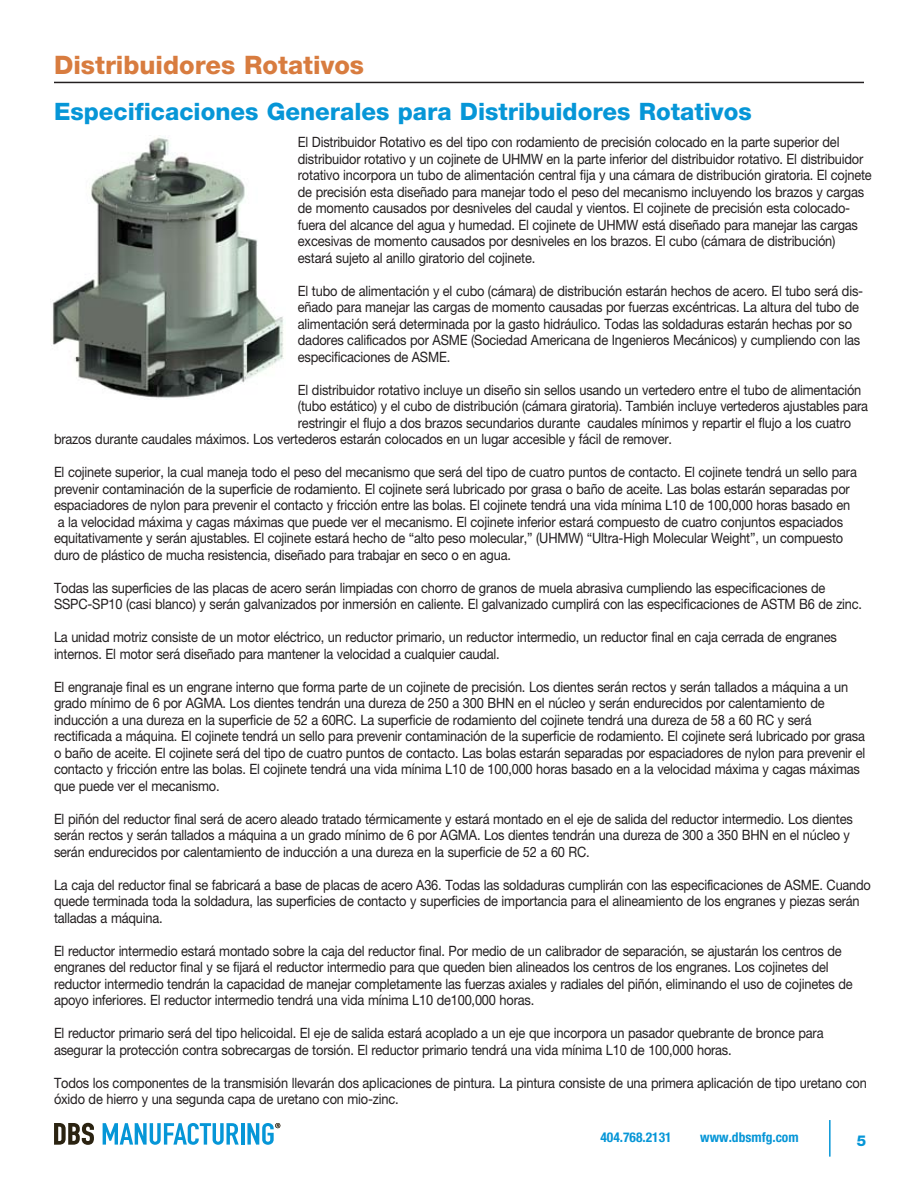
<style>
.page{position:relative;width:918px;height:1188px;background:#fff}
.page>*{position:absolute;margin:0;border:0;box-sizing:border-box;transform-origin:0 0}
.t1{font:800 25.5px "Helvetica Neue";color:#d87c3f}
.t2{font:800 24px "Helvetica Neue";color:#0696d7}
.t3{font:800 15px "Helvetica Neue";color:#0696d7}
.t4{font:14.25px/16.5px "Helvetica Neue";letter-spacing:-.015em;color:#231f20;scale:.9 1}
.t5{font:700 condensed 13.5px "Helvetica Neue";color:#0696d7}
</style>
<div class="page">
<hr style="left:829px;top:1120px;width:2px;height:37px;background:#0696d7">
<svg style="left:54px;top:1123px;width:40px;height:22px"></svg>
<svg style="left:103px;top:1123px;width:136px;height:22px"></svg>
<hr style="left:241px;top:1123px;width:3px;height:22px;background:#0696d7">
<svg style="left:247px;top:1123px;width:33px;height:22px"></svg>
<hr style="left:54px;top:82px;width:810px;height:1px;background:#231f20">
<img style="left:51px;top:137px;width:233px;height:261px">
<p class="t1" style="left:54px;top:49px;width:312px">Distribuidores Rotativos</p>
<p class="t2" style="left:54px;top:97px;width:699px">Especificaciones Generales para Distribuidores Rotativos</p>
<p class="t4" style="left:298px;top:134px;width:639px">El Distribuidor Rotativo es del tipo con rodamiento de precisión colocado en la parte superior del distribuidor rotativo y un cojinete de UHMW en la parte inferior del distribuidor rotativo. El distribuidor rotativo incorpora un tubo de alimentación central fija y una cámara de distribución giratoria. El cojnete de precisión esta diseñado para manejar todo el peso del mecanismo incluyendo los brazos y cargas de momento causados por desniveles del caudal y vientos. El cojinete de precisión esta colocado&shy;fuera del alcance del agua y humedad. El cojinete de UHMW está diseñado para manejar las cargas excesivas de momento causados por desniveles en los brazos. El cubo (cámara de distribución) estará sujeto al anillo giratorio del cojinete.</p>
<p class="t4" style="left:298px;top:282px;width:630px">El tubo de alimentación y el cubo (cámara) de distribución estarán hechos de acero. El tubo será dis&shy;eñado para manejar las cargas de momento causadas por fuerzas excéntricas. La altura del tubo de alimentación será determinada por la gasto hidráulico. Todas las soldaduras estarán hechas por so dadores calificados por ASME (Sociedad Americana de Ingenieros Mecánicos) y cumpliendo con las especificaciones de ASME.</p>
<p class="t4" style="left:298px;top:381px;width:628px">El distribuidor rotativo incluye un diseño sin sellos usando un vertedero entre el tubo de alimentación</p>
<p class="t4" style="left:298px;top:398px;width:635px">(tubo estático) y el cubo de distribución (cámara giratoria). También incluye vertederos ajustables para</p>
<p class="t4" style="left:298px;top:414px;width:616px">restringir el flujo a dos brazos secundarios durante caudales mínimos y repartir el flujo a los cuatro</p>
<p class="t4" style="left:54px;top:431px;width:688px">brazos durante caudales máximos. Los vertederos estarán colocados en un lugar accesible y fácil de remover.</p>
<p class="t4" style="left:54px;top:464px;width:894px">El cojinete superior, la cual maneja todo el peso del mecanismo que será del tipo de cuatro puntos de contacto. El cojinete tendrá un sello para prevenir contaminación de la superficie de rodamiento. El cojinete será lubricado por grasa o baño de aceite. Las bolas estarán separadas por espaciadores de nylon para prevenir el contacto y fricción entre las bolas. El cojinete tendrá una vida mínima L10 de 100,000 horas basado en</p>
<p class="t4" style="left:54px;top:513px;width:878px">a la velocidad máxima y cagas máximas que puede ver el mecanismo. El cojinete inferior estará compuesto de cuatro conjuntos espaciados equitativamente y serán ajustables. El cojinete estará hecho de “alto peso molecular,” (UHMW) “Ultra-High Molecular Weight”, un compuesto</p>
<p class="t4" style="left:54px;top:546px;width:509px">duro de plástico de mucha resistencia, diseñado para trabajar en seco o en agua.</p>
<p class="t4" style="left:54px;top:579px;width:859px">Todas las superficies de las placas de acero serán limpiadas con chorro de granos de muela abrasiva cumpliendo las especificaciones de</p>
<p class="t4" style="left:54px;top:596px;width:899px">SSPC-SP10 (casi blanco) y serán galvanizados por inmersión en caliente. El galvanizado cumplirá con las especificaciones de ASTM B6 de zinc.</p>
<p class="t4" style="left:54px;top:629px;width:872px">La unidad motriz consiste de un motor eléctrico, un reductor primario, un reductor intermedio, un reductor final en caja cerrada de engranes</p>
<p class="t4" style="left:54px;top:645px;width:497px">internos. El motor será diseñado para mantener la velocidad a cualquier caudal.</p>
<p class="t4" style="left:54px;top:678px;width:884px">El engranaje final es un engrane interno que forma parte de un cojinete de precisión. Los dientes serán rectos y serán tallados a máquina a un grado mínimo de 6 por AGMA. Los dientes tendrán una dureza de 250 a 300 BHN en el núcleo y serán endurecidos por calentamiento de</p>
<p class="t4" style="left:54px;top:711px;width:843px">inducción a una dureza en la superficie de 52 a 60RC. La superficie de rodamiento del cojinete tendrá una dureza de 58 a 60 RC y será</p>
<p class="t4" style="left:54px;top:728px;width:903px">rectificada a máquina. El cojinete tendrá un sello para prevenir contaminación de la superficie de rodamiento. El cojinete será lubricado por grasa</p>
<p class="t4" style="left:54px;top:744px;width:903px">o baño de aceite. El cojinete será del tipo de cuatro puntos de contacto. Las bolas estarán separadas por espaciadores de nylon para prevenir el contacto y fricción entre las bolas. El cojinete tendrá una vida mínima L10 de 100,000 horas basado en a la velocidad máxima y cagas máximas que puede ver el mecanismo.</p>
<p class="t4" style="left:54px;top:810px;width:889px">El piñón del reductor final será de acero aleado tratado térmicamente y estará montado en el eje de salida del reductor intermedio. Los dientes serán rectos y serán tallados a máquina a un grado mínimo de 6 por AGMA. Los dientes tendrán una dureza de 300 a 350 BHN en el núcleo y serán endurecidos por calentamiento de inducción a una dureza en la superficie de 52 a 60 RC.</p>
<p class="t4" style="left:54px;top:876px;width:909px">La caja del reductor final se fabricará a base de placas de acero A36. Todas las soldaduras cumplirán con las especificaciones de ASME. Cuando quede terminada toda la soldadura, las superficies de contacto y superficies de importancia para el alineamiento de los engranes y piezas serán talladas a máquina.</p>
<p class="t4" style="left:54px;top:942px;width:877px">El reductor intermedio estará montado sobre la caja del reductor final. Por medio de un calibrador de separación, se ajustarán los centros de engranes del reductor final y se fijará el reductor intermedio para que queden bien alineados los centros de los engranes. Los cojinetes del</p>
<p class="t4" style="left:54px;top:975px;width:889px">reductor intermedio tendrán la capacidad de manejar completamente las fuerzas axiales y radiales del piñón, eliminando el uso de cojinetes de apoyo inferiores. El reductor intermedio tendrá una vida mínima L10 de100,000 horas.</p>
<p class="t4" style="left:54px;top:1025px;width:857px">El reductor primario será del tipo helicoidal. El eje de salida estará acoplado a un eje que incorpora un pasador quebrante de bronce para</p>
<p class="t4" style="left:54px;top:1041px;width:755px">asegurar la protección contra sobrecargas de torsión. El reductor primario tendrá una vida mínima L10 de 100,000 horas.</p>
<p class="t4" style="left:54px;top:1074px;width:905px">Todos los componentes de la transmisión llevarán dos aplicaciones de pintura. La pintura consiste de una primera aplicación de tipo uretano con óxido de hierro y una segunda capa de uretano con mio-zinc.</p>
<p class="t5" style="left:600px;top:1129px;width:73px">404.768.2131</p>
<p class="t5" style="left:700px;top:1129px;width:100px">www.dbsmfg.com</p>
<p class="t3" style="left:857px;top:1131px;width:11px">5</p>
</div>
